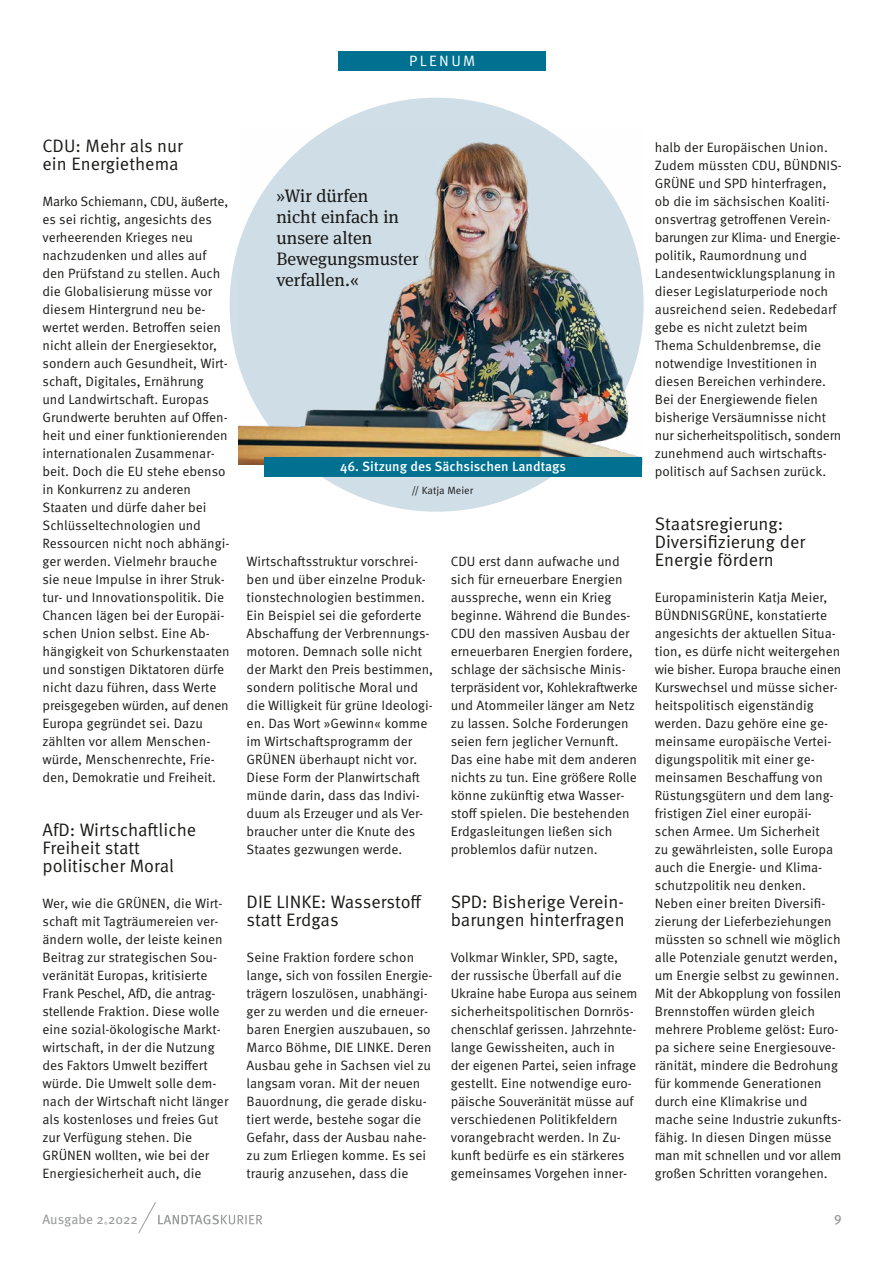
<style>
.page{position:relative;width:893px;height:1263px;background:#fff}
.page>*{position:absolute;margin:0;border:0;box-sizing:border-box;transform-origin:0 0}
.t1{font:18px/18px "Meta Pro Norm";color:#1a1a18}
.t2{font:18px/21px "Meta Serif Pro";color:#1a1a18}
.t3{font:15px "Meta Pro Norm";letter-spacing:.16em;color:#fff}
.t4{font:13.5px/18px "Meta Pro Norm";color:#1a1a18}
.t5{font:500 13.5px "Meta Pro";color:#fff}
.t6{font:13.5px "Meta Pro";color:#9c9d9d}
.t7{font:500 13.5px "Meta Pro";color:#9c9d9d}
.t8{font:10.5px "Meta Pro Norm";color:#1a1a18}
</style>
<div class="page">
<div style="left:230px;top:98px;width:414px;height:414px;background:#d0dee8;border-radius:50%"></div>
<img style="left:238px;top:128px;width:404px;height:337px">
<div style="left:264px;top:457px;width:378px;height:20px;background:#007191"></div>
<svg style="left:138px;top:1202px;width:124px;height:32px"></svg>
<div style="left:338px;top:51px;width:208px;height:20px;background:#007191"></div>
<p class="t3" style="left:409px;top:50px;width:68px">PLENUM</p>
<h4 class="t1" style="left:43px;top:135px;width:142px">CDU: Mehr als nur ein Energiethema</h4>
<p class="t4" style="left:43px;top:191px;width:189px">Marko Schiemann, CDU, äußerte, es sei richtig, angesichts des verheerenden Krieges neu nachzudenken und alles auf den Prüfstand zu stellen. Auch die Globalisierung müsse vor diesem Hintergrund neu be&shy;wertet werden. Betroffen seien nicht allein der Energiesektor, sondern auch Gesundheit, Wirt&shy;schaft, Digitales, Ernährung und Landwirtschaft. Europas<br>Grundwerte beruhten auf Offen&shy;heit und einer funktionierenden internationalen Zusammenar&shy;beit. Doch die EU stehe ebenso in Konkurrenz zu anderen<br>Staaten und dürfe daher bei<br>Schlüsseltechnologien und<br>Ressourcen nicht noch abhängi&shy;ger werden. Vielmehr brauche sie neue Impulse in ihrer Struk&shy;tur- und Innovationspolitik. Die<br>Chancen lägen bei der Europäi&shy;schen Union selbst. Eine Ab&shy;hängigkeit von Schurkenstaaten und sonstigen Diktatoren dürfe nicht dazu führen, dass Werte preisgegeben würden, auf denen<br>Europa gegründet sei. Dazu zählten vor allem Menschen&shy;würde, Menschenrechte, Frie&shy;den, Demokratie und Freiheit.</p>
<h4 class="t1" style="left:43px;top:819px;width:155px">AfD: Wirtschaftliche<br>Freiheit statt politischer Moral</h4>
<p class="t4" style="left:43px;top:893px;width:187px">Wer, wie die GRÜNEN, die Wirt&shy;schaft mit Tagträumereien ver&shy;ändern wolle, der leiste keinen<br>Beitrag zur strategischen Sou&shy;veränität Europas, kritisierte<br>Frank Peschel, AfD, die antrag&shy;stellende Fraktion. Diese wolle eine sozial-ökologische Markt&shy;wirtschaft, in der die Nutzung des Faktors Umwelt beziffert würde. Die Umwelt solle dem&shy;nach der Wirtschaft nicht länger als kostenloses und freies Gut zur Verfügung stehen. Die<br>GRÜNEN wollten, wie bei der<br>Energiesicherheit auch, die</p>
<p class="t2" style="left:276px;top:184px;width:144px">»Wir dürfen<br>nicht einfach in unsere alten<br>Bewegungsmuster verfallen.«</p>
<p class="t5" style="left:340px;top:456px;width:227px">46. Sitzung des Sächsischen Landtags</p>
<p class="t8" style="left:411px;top:482px;width:63px">// Katja Meier</p>
<p class="t4" style="left:247px;top:551px;width:188px">Wirtschaftsstruktur vorschrei&shy;ben und über einzelne Produk&shy;tionstechnologien bestimmen.<br>Ein Beispiel sei die geforderte<br>Abschaffung der Verbrennungs&shy;motoren. Demnach solle nicht der Markt den Preis bestimmen, sondern politische Moral und die Willigkeit für grüne Ideologi&shy;en. Das Wort »Gewinn« komme im Wirtschaftsprogramm der<br>GRÜNEN überhaupt nicht vor.<br>Diese Form der Planwirtschaft münde darin, dass das Indivi&shy;duum als Erzeuger und als Ver&shy;braucher unter die Knute des<br>Staates gezwungen werde.</p>
<h4 class="t1" style="left:247px;top:891px;width:177px">DIE LINKE: Wasserstoff statt Erdgas</h4>
<p class="t4" style="left:247px;top:947px;width:187px">Seine Fraktion fordere schon lange, sich von fossilen Energie&shy;trägern loszulösen, unabhängi&shy;ger zu werden und die erneuer&shy;baren Energien auszubauen, so<br>Marco Böhme, DIE LINKE. Deren<br>Ausbau gehe in Sachsen viel zu langsam voran. Mit der neuen<br>Bauordnung, die gerade disku&shy;tiert werde, bestehe sogar die<br>Gefahr, dass der Ausbau nahe&shy;zu zum Erliegen komme. Es sei traurig anzusehen, dass die</p>
<p class="t4" style="left:451px;top:551px;width:189px">CDU erst dann aufwache und sich für erneuerbare Energien ausspreche, wenn ein Krieg beginne. Während die Bundes--<br>CDU den massiven Ausbau der erneuerbaren Energien fordere, schlage der sächsische Minis&shy;terpräsident vor, Kohlekraftwerke und Atommeiler länger am Netz zu lassen. Solche Forderungen seien fern jeglicher Vernunft.<br>Das eine habe mit dem anderen nichts zu tun. Eine größere Rolle könne zukünftig etwa Wasser&shy;stoff spielen. Die bestehenden<br>Erdgasleitungen ließen sich problemlos dafür nutzen.</p>
<h4 class="t1" style="left:451px;top:891px;width:175px">SPD: Bisherige Verein&shy;barungen hinterfragen</h4>
<p class="t4" style="left:451px;top:947px;width:188px">Volkmar Winkler, SPD, sagte, der russische Überfall auf die<br>Ukraine habe Europa aus seinem sicherheitspolitischen Dornrös&shy;chenschlaf gerissen. Jahrzehnte&shy;lange Gewissheiten, auch in<br>der eigenen Partei, seien infrage gestellt. Eine notwendige euro&shy;päische Souveränität müsse auf verschiedenen Politikfeldern vorangebracht werden. In Zu&shy;kunft bedürfe es ein stärkeres gemeinsames Vorgehen inner-</p>
<p class="t4" style="left:655px;top:137px;width:189px">halb der Europäischen Union.<br>Zudem müssten CDU, BÜNDNIS-<br>GRÜNE und SPD hinterfragen, ob die im sächsischen Koaliti&shy;onsvertrag getroffenen Verein&shy;barungen zur Klima- und Energie&shy;politik, Raumordnung und<br>Landesentwicklungsplanung in dieser Legislaturperiode noch ausreichend seien. Redebedarf gebe es nicht zuletzt beim<br>Thema Schuldenbremse, die notwendige Investitionen in diesen Bereichen verhindere.<br>Bei der Energiewende fielen bisherige Versäumnisse nicht nur sicherheitspolitisch, sondern zunehmend auch wirtschafts&shy;politisch auf Sachsen zurück.</p>
<h4 class="t1" style="left:655px;top:513px;width:152px">Staatsregierung:<br>Diversifizierung der<br>Energie fördern</h4>
<p class="t4" style="left:655px;top:587px;width:188px">Europaministerin Katja Meier,<br>BÜNDNISGRÜNE, konstatierte angesichts der aktuellen Situa&shy;tion, es dürfe nicht weitergehen wie bisher. Europa brauche einen<br>Kurswechsel und müsse sicher&shy;heitspolitisch eigenständig werden. Dazu gehöre eine ge&shy;meinsame europäische Vertei&shy;digungspolitik mit einer ge&shy;meinsamen Beschaffung von<br>Rüstungsgütern und dem lang&shy;fristigen Ziel einer europäi&shy;schen Armee. Um Sicherheit<br>zu gewährleisten, solle Europa auch die Energie- und Klima&shy;schutzpolitik neu denken.<br>Neben einer breiten Diversifi&shy;zierung der Lieferbeziehungen müssten so schnell wie möglich alle Potenziale genutzt werden, um Energie selbst zu gewinnen.<br>Mit der Abkopplung von fossilen<br>Brennstoffen würden gleich mehrere Probleme gelöst: Euro&shy;pa sichere seine Energiesouve&shy;ränität, mindere die Bedrohung für kommende Generationen durch eine Klimakrise und mache seine Industrie zukunfts&shy;fähig. In diesen Dingen müsse man mit schnellen und vor allem großen Schritten vorangehen.</p>
<p class="t6" style="left:43px;top:1209px;width:97px">Ausgabe 2 2022</p>
<p class="t6" style="left:104px;top:1217px;width:6px">˚</p>
<p class="t7" style="left:834px;top:1209px;width:9px">9</p>
</div>
